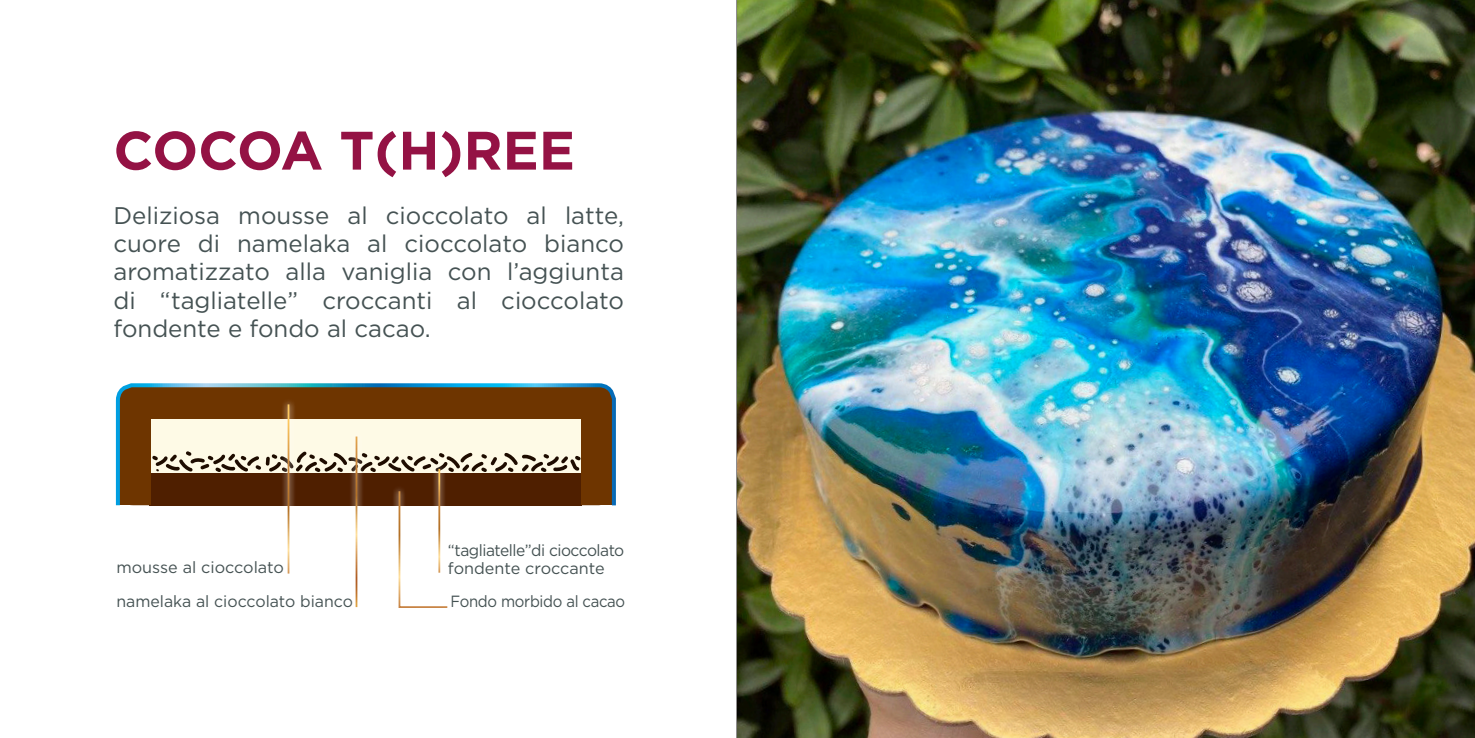
<style>
.page{position:relative;width:1475px;height:738px;background:#fff}
.page>*{position:absolute;margin:0;border:0;box-sizing:border-box;transform-origin:0 0}
.t1{font:700 54px "Gotham";letter-spacing:-.01em;color:#941244}
.t2{font:24px/28.2px "Gotham";color:#455253;text-align:justify}
.t3{font:16.2px "Gotham";letter-spacing:-.015em;color:#455253}
.t4{font:16.2px "Gotham";letter-spacing:-.015em;color:#455253;scale:.96 1}
.t5{font:16.2px "Gotham";letter-spacing:-.015em;color:#455253;scale:.92 1}
</style>
<div class="page">
<hr style="left:736px;top:0;width:2px;height:737px;background:#231f20">
<svg style="left:115px;top:383px;width:501px;height:123px;background:#876949"></svg>
<img style="left:737px;top:0;width:737px;height:737px">
<svg style="left:149px;top:448px;width:434px;height:26px;background:#c8bfac"></svg>
<svg style="left:281px;top:398px;width:15px;height:176px"></svg>
<hr style="left:287px;top:404px;width:2px;height:169px;background:#fff">
<svg style="left:349px;top:430px;width:15px;height:178px"></svg>
<hr style="left:355px;top:436px;width:2px;height:170px;background:#fff">
<svg style="left:432px;top:463px;width:14px;height:22px"></svg>
<hr style="left:438px;top:468px;width:2px;height:104px;background:#fff">
<svg style="left:392px;top:485px;width:61px;height:21px"></svg>
<svg style="left:397px;top:489px;width:52px;height:119px"></svg>
<p class="t1" style="left:113px;top:119px;width:463px">COCOA T(H)REE</p>
<p class="t2" style="left:113px;top:201px;width:512px">Deliziosa mousse al cioccolato al latte, cuore di namelaka al cioccolato bianco aromatizzato alla vaniglia con l’aggiunta di “tagliatelle” croccanti al cioccolato fondente e fondo al cacao.</p>
<p class="t4" style="left:448px;top:541px;width:185px">“tagliatelle”di cioccolato</p>
<p class="t3" style="left:448px;top:559px;width:158px">fondente croccante</p>
<p class="t3" style="left:116px;top:557px;width:169px">mousse al cioccolato</p>
<p class="t3" style="left:116px;top:592px;width:238px">namelaka al cioccolato bianco</p>
<p class="t5" style="left:450px;top:592px;width:191px">Fondo morbido al cacao</p>
</div>
